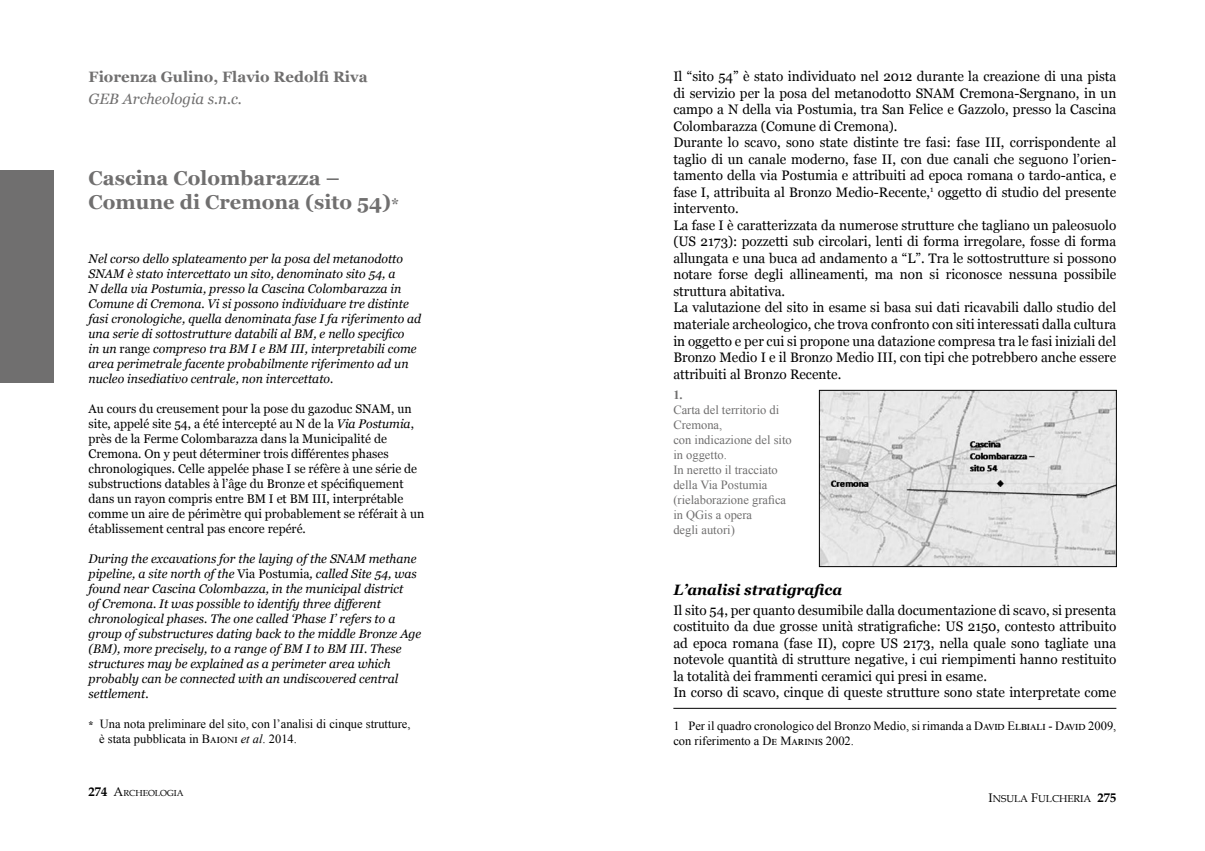
<style>
.page{position:relative;width:1205px;height:851px;background:#fff}
.page>*{position:absolute;margin:0;border:0;box-sizing:border-box;transform-origin:0 0}
.t1{font:700 20px/24px "Georgia";color:#706f6f}
.t2{font:700 15px "Georgia";color:#706f6f}
.t3{font:italic 700 15px "Georgia";color:#000}
.t4{font:italic 15px "Georgia";color:#706f6f}
.t5{font:13.75px/16.5px "Georgia";color:#000}
.t6{font:italic 12.5px/15px "Georgia";color:#000}
.t7{font:12.5px/15px "Georgia";color:#000}
.t8{font:12.5px/15px "Times New Roman";color:#000}
.t9{font:12.5px/15px "Times New Roman";color:#706f6f}
.t10{font:700 12.5px "Times New Roman";color:#706f6f}
.t11{font:10px "Book Antiqua";color:#000}
.t12{font:8.75px "Book Antiqua";color:#000}
.s1{font-family:"Aparajita"}
.s2{font-style:normal}
.s3{font-style:italic}
.s4{font-family:"Aparajita";font-weight:700}
.s5{font-weight:700;font-size:12.5px}
.s6{font-size:12.5px}
</style>
<div class="page">
<hr style="left:673px;top:708px;width:443px;height:1px;background:#000">
<img style="left:821px;top:392px;width:293px;height:173px">
<div style="left:819px;top:390px;width:297px;height:177px;border:1px solid #000"></div>
<div style="left:0;top:170px;width:53px;height:213px;background:#706f6f"></div>
<p class="t2" style="left:89px;top:67px;width:281px">Fiorenza Gulino, Flavio Redolfi Riva</p>
<p class="t4" style="left:89px;top:89px;width:155px">GEB Archeologia s.n.c.</p>
<h1 class="t1" style="left:89px;top:166px;width:312px">Cascina Colombarazza –<br>Comune di Cremona (sito 54)<span class="s1">*</span></h1>
<p class="t6" style="left:89px;top:251px;width:334px">Nel corso dello splateamento per la posa del metanodotto SNAM è stato intercettato un sito, denominato sito 54, a<br>N della via Postumia, presso la Cascina Colombarazza in Comune di Cremona. Vi si possono individuare tre distinte fasi cronologiche, quella denominata fase I fa riferimento ad una serie di sottostrutture databili al BM, e nello specifico<br>in un <span class="s2">range</span> compreso tra BM I e BM III, interpretabili come area perimetrale facente probabilmente riferimento ad un nucleo insediativo centrale, non intercettato.</p>
<p class="t7" style="left:89px;top:401px;width:337px">Au cours du creusement pour la pose du gazoduc SNAM, un site, appelé site 54, a été intercepté au N de la <span class="s3">Via Postumia</span>, près de la Ferme Colombarazza dans la Municipalité de Cremona. On y peut déterminer trois différentes phases chronologiques. Celle appelée phase I se réfère à une série de substructions datables à l’âge du Bronze et spécifiquement dans un rayon compris entre BM I et BM III, interprétable comme un aire de périmètre qui probablement se référait à un établissement central pas encore repéré.</p>
<p class="t6" style="left:89px;top:551px;width:334px">During the excavations for the laying of the SNAM methane pipeline, a site north of the <span class="s2">Via Postumia</span>, called Site 54, was found near Cascina Colombazza, in the municipal district<br>of Cremona. It was possible to identify three different chronological phases. The one called ‘Phase I’ refers to a group of substructures dating back to the middle Bronze Age (BM), more precisely, to a range of BM I to BM III. These structures may be explained as a perimeter area which probably can be connected with an undiscovered central settlement.</p>
<p class="t8" style="left:99px;top:715px;width:313px;text-indent:-11px"><span class="s4">*</span> Una nota preliminare del sito, con l’analisi di cinque strutture, è stata pubblicata in Baioni <span class="s3">et al</span>. 2014.</p>
<p class="t12" style="left:89px;top:787px;width:96px"><span class="s5">274</span> <span class="s6">A</span>RCHEOLOGIA</p>
<p class="t5" style="left:673px;top:69px;width:444px">Il “sito 54” è stato individuato nel 2012 durante la creazione di una pista di servizio per la posa del metanodotto SNAM Cremona-Sergnano, in un campo a N della via Postumia, tra San Felice e Gazzolo, presso la Cascina Colombarazza (Comune di Cremona).<br>Durante lo scavo, sono state distinte tre fasi: fase III, corrispondente al taglio di un canale moderno, fase II, con due canali che seguono l’orien&shy;tamento della via Postumia e attribuiti ad epoca romana o tardo-antica, e fase I, attribuita al Bronzo Medio-Recente,<sup>1</sup> oggetto di studio del presente intervento.<br>La fase I è caratterizzata da numerose strutture che tagliano un paleosuolo (US 2173): pozzetti sub circolari, lenti di forma irregolare, fosse di forma allungata e una buca ad andamento a “L”. Tra le sottostrutture si possono notare forse degli allineamenti, ma non si riconosce nessuna possibile struttura abitativa.<br>La valutazione del sito in esame si basa sui dati ricavabili dallo studio del materiale archeologico, che trova confronto con siti interessati dalla cultura in oggetto e per cui si propone una datazione compresa tra le fasi iniziali del Bronzo Medio I e il Bronzo Medio III, con tipi che potrebbero anche essere attribuiti al Bronzo Recente.</p>
<p class="t10" style="left:673px;top:386px;width:11px">1.</p>
<p class="t9" style="left:673px;top:402px;width:120px">Carta del territorio di<br>Cremona,<br>con indicazione del sito in oggetto.<br>In neretto il tracciato della Via Postumia (rielaborazione grafica in QGis a opera<br>degli autori)</p>
<p class="t3" style="left:673px;top:579px;width:170px">L’analisi stratigrafica</p>
<p class="t5" style="left:673px;top:602px;width:444px">Il sito 54, per quanto desumibile dalla documentazione di scavo, si presenta costituito da due grosse unità stratigrafiche: US 2150, contesto attribuito ad epoca romana (fase II), copre US 2173, nella quale sono tagliate una notevole quantità di strutture negative, i cui riempimenti hanno restituito la totalità dei frammenti ceramici qui presi in esame.<br>In corso di scavo, cinque di queste strutture sono state interpretate come</p>
<p class="t8" style="left:673px;top:717px;width:444px">1 Per il quadro cronologico del Bronzo Medio, si rimanda a David Elbiali - David 2009, con riferimento a De Marinis 2002.</p>
<p class="t11" style="left:988px;top:791px;width:129px"><span class="s6">I</span>NSULA <span class="s6">F</span>ULCHERIA <span class="s5">275</span></p>
</div>
